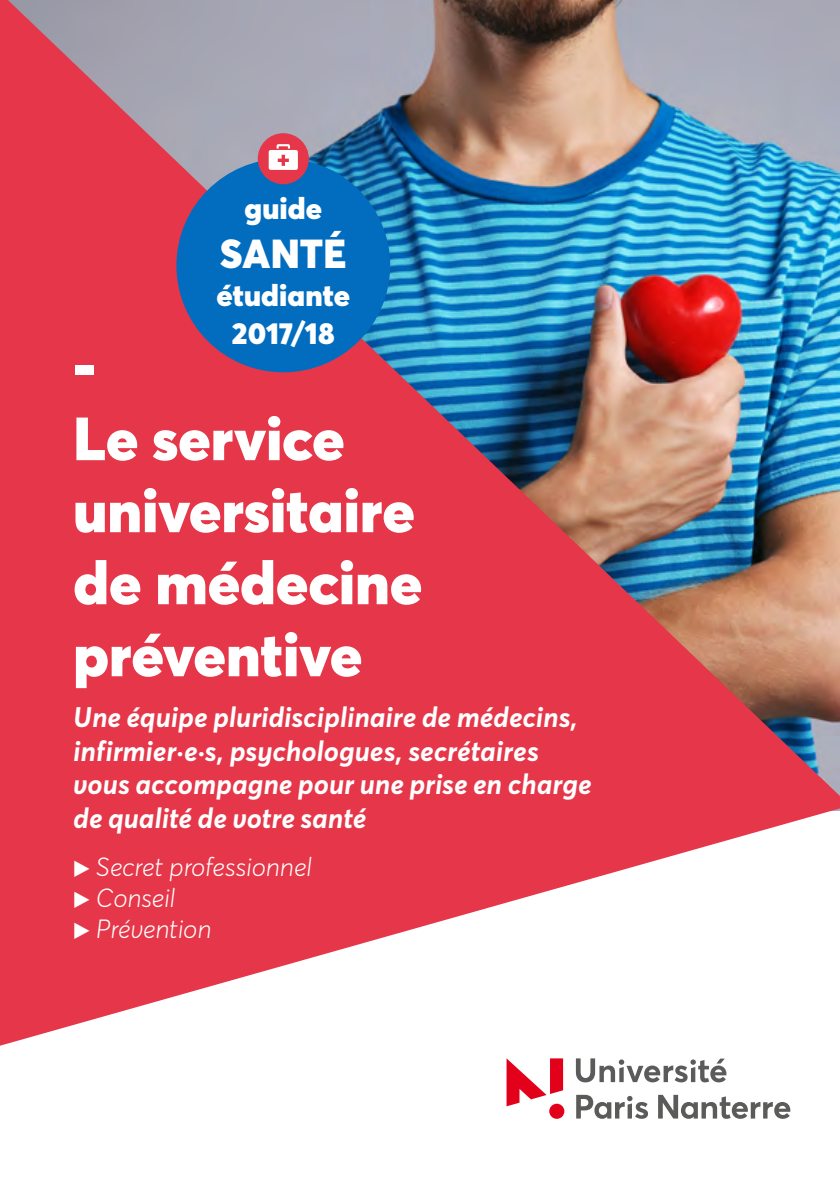
<style>
.page{position:relative;width:840px;height:1191px;background:#fff}
.page>*{position:absolute;margin:0;border:0;box-sizing:border-box;transform-origin:0 0}
.t1{font:900 60px/72px "Averta";color:#fff}
.t2{font:900 40px "Averta";color:#fff}
.t3{font:900 30px/38px "Averta";letter-spacing:.005em;color:#fff;text-align:center}
.t4{font:italic 700 28px/33.6px "Averta";letter-spacing:-.005em;color:#fff}
.t5{font:italic 300 26px/31.2px "Averta";letter-spacing:-.005em;color:#fff}
.s1{font-weight:900;font-style:normal}
</style>
<div class="page">
<img style="left:0;top:0;width:839px;height:1045px">
<svg style="left:575px;top:1058px;width:151px;height:24px"></svg>
<svg style="left:576px;top:1094px;width:71px;height:24px"></svg>
<svg style="left:506px;top:1058px;width:56px;height:48px"></svg>
<div style="left:549px;top:1103px;width:15px;height:15px;background:#e2001a;border-radius:50%"></div>
<svg style="left:658px;top:1094px;width:131px;height:24px"></svg>
<div style="left:176px;top:159px;width:214px;height:213px;background:#026dbf;border-radius:50%"></div>
<div style="left:257px;top:133px;width:52px;height:51px;background:#e53749;border-radius:50%"></div>
<svg style="left:268px;top:144px;width:30px;height:26px"></svg>
<p class="t3" style="left:244px;top:188px;width:79px">guide</p>
<h2 class="t2" style="left:220px;top:228px;width:128px">SANTÉ</h2>
<p class="t3" style="left:216px;top:276px;width:135px">étudiante<br>2017/18</p>
<h1 class="t1" style="left:73px;top:330px;width:350px">-<br>Le service universitaire de médecine préventive</h1>
<p class="t4" style="left:73px;top:702px;width:519px">Une équipe pluridisciplinaire de médecins, infirmier·e·s, psychologues, secrétaires vous accompagne pour une prise en charge de qualité de votre santé</p>
<p class="t5" style="left:73px;top:852px;width:240px"><span class="s1">▶</span> Secret professionnel <span class="s1">▶</span> Conseil<br><span class="s1">▶</span> Prévention</p>
</div>
